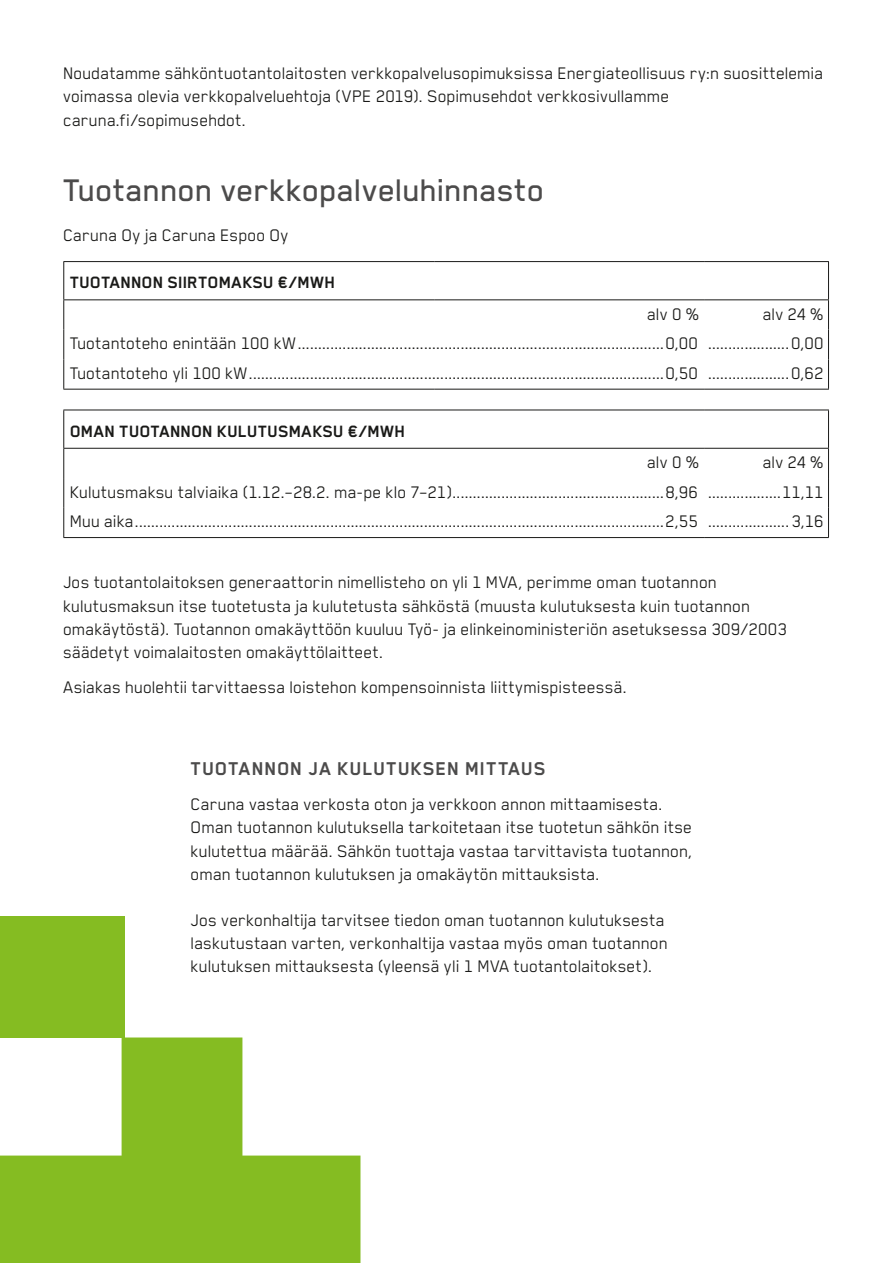
<style>
.page{position:relative;width:893px;height:1263px;background:#fff}
.page>*{position:absolute;margin:0;border:0;box-sizing:border-box;transform-origin:0 0}
.iso_otsikko{font:500 36px "Blender Pro";letter-spacing:-.005em;color:#4c4b4b}
.Väliotsikko_sis{font:700 21.45px "Blender Pro";letter-spacing:.03em;color:#4c4b4b}
.leipis_1{font:19.35px/23.1px "Blender Pro";letter-spacing:-.005em;color:#1a1a18}
.Taulukko_eka_1{font:19.35px "Blender Pro";letter-spacing:-.005em;color:#1a1a18}
.Taulukko_toka_1{font:19.35px "Blender Pro";letter-spacing:-.015em;color:#1a1a18}
.Leipis_bold_caps{font:700 18.9px "Blender Pro";color:#1a1a18}
</style>
<div class="page">
<div style="left:0;top:916px;width:124px;height:121px;background:#85bc22"></div>
<svg style="left:0;top:1037px;width:360px;height:226px;fill:#85bc22"></svg>
<hr style="left:0;top:1259px;width:149px;height:4px;background:#85bc22">
<hr style="left:63px;top:261px;width:372px;height:1px;background:#1a1a18">
<hr style="left:63px;top:262px;width:1px;height:37px;background:#1a1a18">
<hr style="left:435px;top:261px;width:269px;height:1px;background:#1a1a18">
<hr style="left:704px;top:261px;width:125px;height:1px;background:#1a1a18">
<hr style="left:828px;top:262px;width:1px;height:37px;background:#1a1a18">
<hr style="left:63px;top:299px;width:372px;height:1px;background:#1a1a18">
<hr style="left:435px;top:299px;width:269px;height:1px;background:#1a1a18">
<hr style="left:704px;top:299px;width:125px;height:1px;background:#1a1a18">
<hr style="left:63px;top:300px;width:1px;height:30px;background:#1a1a18">
<hr style="left:828px;top:300px;width:1px;height:30px;background:#1a1a18">
<svg style="left:63px;top:330px;width:1px;height:29px"></svg>
<svg style="left:828px;top:330px;width:1px;height:29px"></svg>
<hr style="left:63px;top:359px;width:1px;height:30px;background:#1a1a18">
<hr style="left:828px;top:359px;width:1px;height:30px;background:#1a1a18">
<hr style="left:63px;top:389px;width:372px;height:1px;background:#1a1a18">
<hr style="left:435px;top:389px;width:269px;height:1px;background:#1a1a18">
<hr style="left:704px;top:389px;width:125px;height:1px;background:#1a1a18">
<svg style="left:63px;top:449px;width:1px;height:29px"></svg>
<hr style="left:63px;top:478px;width:1px;height:30px;background:#1a1a18">
<svg style="left:63px;top:508px;width:1px;height:29px"></svg>
<hr style="left:63px;top:537px;width:641px;height:1px;background:#1a1a18">
<svg style="left:828px;top:449px;width:1px;height:29px"></svg>
<hr style="left:828px;top:478px;width:1px;height:30px;background:#1a1a18">
<svg style="left:828px;top:508px;width:1px;height:29px"></svg>
<hr style="left:704px;top:537px;width:125px;height:1px;background:#1a1a18">
<hr style="left:63px;top:410px;width:641px;height:1px;background:#1a1a18">
<hr style="left:63px;top:410px;width:1px;height:38px;background:#1a1a18">
<hr style="left:704px;top:410px;width:125px;height:1px;background:#1a1a18">
<hr style="left:828px;top:410px;width:1px;height:38px;background:#1a1a18">
<hr style="left:63px;top:448px;width:641px;height:1px;background:#1a1a18">
<hr style="left:704px;top:448px;width:125px;height:1px;background:#1a1a18">
<p class="leipis_1" style="left:63px;top:61px;width:762px">Noudatamme sähköntuotantolaitosten verkkopalvelusopimuksissa Energiateollisuus ry:n suosittelemia voimassa olevia verkkopalveluehtoja (VPE 2019). Sopimusehdot verkkosivullamme caruna.fi/sopimusehdot.</p>
<h2 class="iso_otsikko" style="left:63px;top:171px;width:483px">Tuotannon verkkopalveluhinnasto</h2>
<p class="leipis_1" style="left:63px;top:223px;width:227px">Caruna Oy ja Caruna Espoo Oy</p>
<p class="Leipis_bold_caps" style="left:70px;top:272px;width:267px">TUOTANNON SIIRTOMAKSU €/MWH</p>
<p class="Taulukko_toka_1" style="left:647px;top:303px;width:54px">alv 0 %</p>
<p class="Taulukko_toka_1" style="left:763px;top:303px;width:63px">alv 24 %</p>
<p class="Taulukko_eka_1" style="left:70px;top:333px;width:630px">Tuotantoteho enintään 100 kW..........................................................................................0,00</p>
<p class="Taulukko_toka_1" style="left:708px;top:333px;width:117px">....................0,00</p>
<p class="Taulukko_eka_1" style="left:70px;top:363px;width:630px">Tuotantoteho yli 100 kW......................................................................................................0,50</p>
<p class="Taulukko_toka_1" style="left:708px;top:363px;width:117px">....................0,62</p>
<p class="Leipis_bold_caps" style="left:70px;top:421px;width:337px">OMAN TUOTANNON KULUTUSMAKSU €/MWH</p>
<p class="Taulukko_toka_1" style="left:647px;top:452px;width:54px">alv 0 %</p>
<p class="Taulukko_toka_1" style="left:763px;top:452px;width:63px">alv 24 %</p>
<p class="Taulukko_eka_1" style="left:70px;top:481px;width:630px">Kulutusmaksu talviaika (1.12.–28.2. ma-pe klo 7–21)....................................................8,96</p>
<p class="Taulukko_toka_1" style="left:708px;top:481px;width:117px">..................11,11</p>
<p class="Taulukko_eka_1" style="left:70px;top:511px;width:630px">Muu aika..................................................................................................................................2,55</p>
<p class="Taulukko_toka_1" style="left:708px;top:511px;width:117px">....................3,16</p>
<p class="leipis_1" style="left:63px;top:570px;width:726px">Jos tuotantolaitoksen generaattorin nimellisteho on yli 1 MVA, perimme oman tuotannon kulutusmaksun itse tuotetusta ja kulutetusta sähköstä (muusta kulutuksesta kuin tuotannon omakäytöstä). Tuotannon omakäyttöön kuuluu Työ- ja elinkeinoministeriön asetuksessa 309/2003 säädetyt voimalaitosten omakäyttölaitteet.</p>
<p class="leipis_1" style="left:63px;top:675px;width:565px">Asiakas huolehtii tarvittaessa loistehon kompensoinnista liittymispisteessä.</p>
<p class="Väliotsikko_sis" style="left:191px;top:757px;width:357px">TUOTANNON JA KULUTUKSEN MITTAUS</p>
<p class="leipis_1" style="left:191px;top:792px;width:503px">Caruna vastaa verkosta oton ja verkkoon annon mittaamisesta.<br>Oman tuotannon kulutuksella tarkoitetaan itse tuotetun sähkön itse kulutettua määrää. Sähkön tuottaja vastaa tarvittavista tuotannon, oman tuotannon kulutuksen ja omakäytön mittauksista.</p>
<p class="leipis_1" style="left:191px;top:908px;width:479px">Jos verkonhaltija tarvitsee tiedon oman tuotannon kulutuksesta laskutustaan varten, verkonhaltija vastaa myös oman tuotannon kulutuksen mittauksesta (yleensä yli 1 MVA tuotantolaitokset).</p>
</div>
